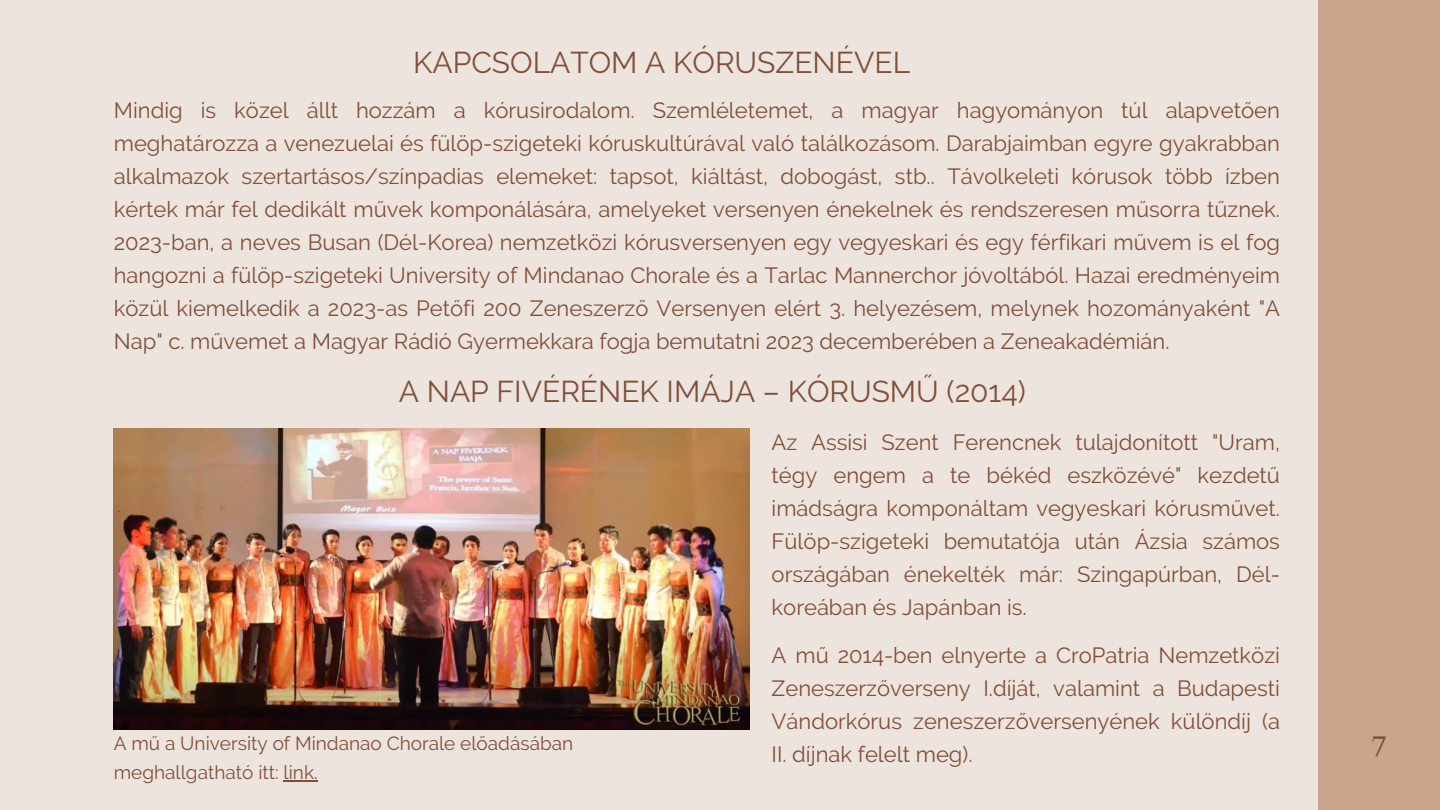
<style>
.page{position:relative;width:1440px;height:810px;background:#ede4dd}
.page>*{position:absolute;margin:0;border:0;box-sizing:border-box;transform-origin:0 0}
.t1{font:30px "Raleway";color:#804f3b}
.t2{font:30px "Cardo";color:#804f3b}
.t3{font:22px/33px "Raleway";color:#804f3b;text-align:justify}
.t4{font:19px "Raleway";color:#804f3b}
</style>
<div class="page">
<div style="left:1318px;top:0;width:122px;height:810px;background:#caa48b"></div>
<img style="left:114px;top:429px;width:635px;height:301px">
<hr style="left:284px;top:780px;width:34px;height:2px;background:#804f3b">
<p class="t1" style="left:413px;top:45px;width:499px">KAPCSOLATOM A KÓRUSZENÉVEL</p>
<p class="t3" style="left:114px;top:93px;width:1168px">Mindig is közel állt hozzám a kórusirodalom. Szemléletemet, a magyar hagyományon túl alapvetően meghatározza a venezuelai és fülöp-szigeteki kóruskultúrával való találkozásom. Darabjaimban egyre gyakrabban alkalmazok szertartásos/színpadias elemeket: tapsot, kiáltást, dobogást, stb.. Távolkeleti kórusok több ízben kértek már fel dedikált művek komponálására, amelyeket versenyen énekelnek és rendszeresen műsorra tűznek.<br>2023-ban, a neves Busan (Dél-Korea) nemzetközi kórusversenyen egy vegyeskari és egy férfikari művem is el fog hangozni a fülöp-szigeteki University of Mindanao Chorale és a Tarlac Mannerchor jóvoltából. Hazai eredményeim közül kiemelkedik a 2023-as Petőfi 200 Zeneszerző Versenyen elért 3. helyezésem, melynek hozományaként "A Nap" c. művemet a Magyar Rádió Gyermekkara fogja bemutatni 2023 decemberében a Zeneakadémián.</p>
<p class="t1" style="left:399px;top:374px;width:628px">A NAP FIVÉRÉNEK IMÁJA – KÓRUSMŰ (2014)</p>
<p class="t3" style="left:772px;top:425px;width:510px">Az Assisi Szent Ferencnek tulajdonított "Uram, tégy engem a te békéd eszközévé" kezdetű imádságra komponáltam vegyeskari kórusművet.<br>Fülöp-szigeteki bemutatója után Ázsia számos országában énekelték már: Szingapúrban, Dél&shy;koreában és Japánban is.</p>
<p class="t3" style="left:772px;top:638px;width:510px">A mű 2014-ben elnyerte a CroPatria Nemzetközi Zeneszerzőverseny I.díját, valamint a Budapesti Vándorkórus zeneszerzőversenyének különdíj (a II. díjnak felelt meg).</p>
<p class="t4" style="left:114px;top:733px;width:461px">A mű a University of Mindanao Chorale előadásában</p>
<p class="t4" style="left:114px;top:761px;width:205px">meghallgatható itt: link.</p>
<p class="t2" style="left:1371px;top:726px;width:17px">7</p>
</div>
